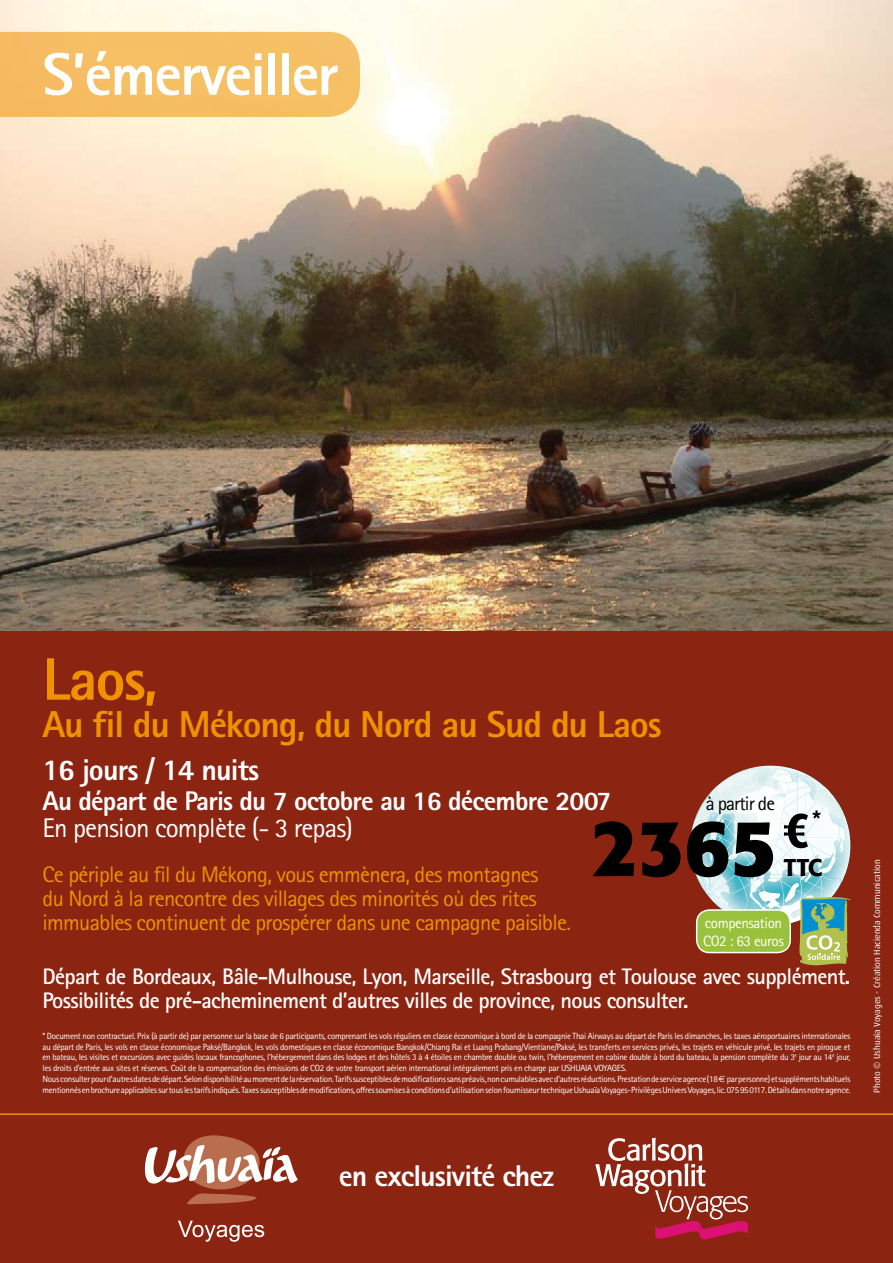
<style>
.page{position:relative;width:893px;height:1263px;background:#fff}
.page>*{position:absolute;margin:0;border:0;box-sizing:border-box;transform-origin:0 0}
.t1{font:700 79.05px "Formata";color:#000}
.t2{font:800 60px "Rotis Sans Serif";letter-spacing:-.03em;color:#fff}
.t3{font:800 60px "Rotis Sans Serif";color:#f09100}
.t4{font:800 37.5px "Rotis Sans Serif";letter-spacing:-.03em;color:#f09100}
.t5{font:800 30px "Rotis Sans Serif";letter-spacing:-.03em;color:#fff}
.t6{font:800 27px "Rotis Sans Serif";letter-spacing:-.03em;color:#fff}
.t7{font:27px "Rotis Sans Serif";letter-spacing:-.03em;color:#fff}
.t8{font:500 24px "Formata";color:#000}
.t9{font:22.5px/24px "Rotis Sans Serif";letter-spacing:-.03em;color:#f09100}
.t10{font:700 22.5px/24px "Rotis Sans Serif";letter-spacing:-.03em;color:#fff}
.t11{font:19.5px "Rotis Sans Serif";letter-spacing:-.05em;color:#000}
.t12{font:15px/18px "Rotis Sans Serif";letter-spacing:-.03em;color:#fff}
.t13{font:9px/10.8px "Rotis Sans Serif";letter-spacing:-.03em;color:#fff}
.t14{font:9px "Dax";color:#fff}
.s1{font-family:"Euro Sans"}
</style>
<div class="page">
<img style="left:0;top:0;width:893px;height:631px">
<div style="left:0;top:631px;width:893px;height:632px;background:#8b2512"></div>
<hr style="left:0;top:1113px;width:893px;height:2px;background:#f09100">
<svg style="left:595px;top:1138px;width:153px;height:101px"></svg>
<div style="left:0;top:32px;width:360px;height:85px;background:#f6bf64"></div>
<svg style="left:145px;top:1135px;width:153px;height:69px"></svg>
<svg style="left:178px;top:1221px;width:86px;height:21px"></svg>
<svg style="left:690px;top:765px;width:160px;height:200px"></svg>
<h2 class="t2" style="left:43px;top:36px;width:298px">S’émerveiller</h2>
<h2 class="t3" style="left:43px;top:641px;width:116px">Laos,</h2>
<h3 class="t4" style="left:43px;top:701px;width:621px">Au fil du Mékong, du Nord au Sud du Laos</h3>
<h3 class="t5" style="left:43px;top:751px;width:218px">16 jours / 14 nuits</h3>
<h3 class="t6" style="left:43px;top:784px;width:570px">Au départ de Paris du 7 octobre au 16 décembre 2007</h3>
<h3 class="t7" style="left:43px;top:812px;width:312px">En pension complète (- 3 repas)</h3>
<h3 class="t9" style="left:43px;top:862px;width:530px">Ce périple au fil du Mékong, vous emmènera, des montagnes<br>du Nord à la rencontre des villages des minorités où des rites immuables continuent de prospérer dans une campagne paisible.</h3>
<h3 class="t10" style="left:43px;top:964px;width:809px">Départ de Bordeaux, Bâle-Mulhouse, Lyon, Marseille, Strasbourg et Toulouse avec supplément.<br>Possibilités de pré-acheminement d’autres villes de province, nous consulter.</h3>
<h3 class="t11" style="left:706px;top:792px;width:71px">à partir de</h3>
<h1 class="t1" style="left:592px;top:799px;width:186px">2365</h1>
<h3 class="t8" style="left:784px;top:853px;width:40px">TTC</h3>
<p class="t14" style="left:872px;top:1093px;width:235px;rotate:-90deg">Photo © Ushuaïa Voyages - Création Hacienda Communication</p>
<h3 class="t12" style="left:703px;top:914px;width:82px">compensation<br>CO2 : 63 euros</h3>
<p class="t13" style="left:43px;top:1030px;width:810px">* Document non contractuel. Prix (à partir de) par personne sur la base de 6 participants, comprenant les vols réguliers en classe économique à bord de la compagnie Thai Airways au départ de Paris les dimanches, les taxes aéroportuaires internationales au départ de Paris, les vols en classe économique Paksé/Bangkok, les vols domestiques en classe économique Bangkok/Chiang Rai et Luang Prabang/Vientiane/Paksé, les transferts en services privés, les trajets en véhicule privé, les trajets en pirogue et en bateau, les visites et excursions avec guides locaux francophones, l’hébergement dans des lodges et des hôtels 3 à 4 étoiles en chambre double ou twin, l’hébergement en cabine double à bord du bateau, la pension complète du 3<sup>e</sup> jour au 14<sup>e</sup> jour, les droits d’entrée aux sites et réserves. Coût de la compensation des émissions de CO2 de votre transport aérien international intégralement pris en charge par USHUAIA VOYAGES.<br>Nous consulter pour d’autres dates de départ. Selon disponibilité au moment de la réservation. Tarifs susceptibles de modifications sans préavis, non cumulables avec d’autres réductions. Prestation de service agence (18 <span class="s1">E</span> par personne) et suppléments habituels mentionnés en brochure applicables sur tous les tarifs indiqués. Taxes susceptibles de modifications, offres soumises à conditions d’utilisation selon fournisseur technique Ushuaïa Voyages-Privilèges Univers Voyages, lic. 075 95 0117. Détails dans notre agence.</p>
<h3 class="t5" style="left:339px;top:1156px;width:217px">en exclusivité chez</h3>
</div>
